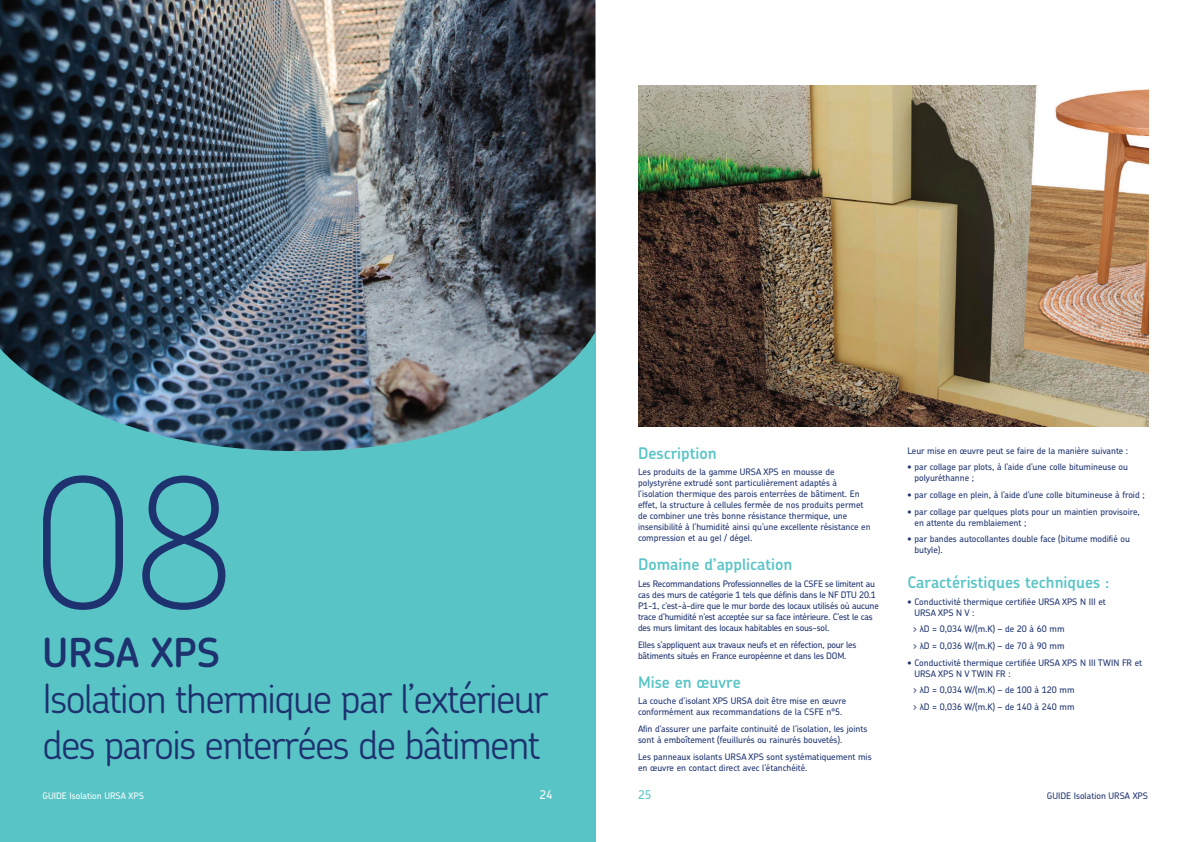
<style>
.page{position:relative;width:1191px;height:842px;background:#fff}
.page>*{position:absolute;margin:0;border:0;box-sizing:border-box;transform-origin:0 0}
.t1{font:100 180px "Chevin";color:#1d326f}
.t2{font:300 40px/46px "Chevin";letter-spacing:-.04em;color:#1d326f}
.t3{font:600 40px "Chevin";color:#1d326f}
.t4{font:600 16px "Chevin";color:#59c4c6}
.t5{font:500 12px "Chevin";color:#59c4c6}
.t6{font:500 12px "Chevin";color:#fff}
.t7{font:500 9px/11px "Chevin Pro";color:#1d326f}
.t8{font:500 9px/11px "Chevin Pro";letter-spacing:-.02em;color:#1d326f}
.t9{font:500 9px "Chevin";color:#fff}
.t10{font:500 9px "Chevin";color:#1d326f}
.s1{font-family:"Chevin"}
</style>
<div class="page">
<div style="left:0;top:163px;width:595px;height:679px;background:#59c4c6"></div>
<img style="left:0;top:0;width:595px;height:451px">
<img style="left:638px;top:85px;width:510px;height:341px">
<h1 class="t1" style="left:33px;top:428px;width:203px">08</h1>
<h2 class="t3" style="left:43px;top:627px;width:179px">URSA XPS</h2>
<h2 class="t2" style="left:43px;top:675px;width:507px">Isolation thermique par l’extérieur des parois enterrées de bâtiment</h2>
<h3 class="t4" style="left:638px;top:442px;width:80px">Description</h3>
<p class="t7" style="left:638px;top:466px;width:234px">Les produits de la gamme URSA XPS en mousse de polystyrène extrudé sont particulièrement adaptés à l’isolation thermique des parois enterrées de bâtiment. En effet, la structure à cellules fermée de nos produits permet de combiner une très bonne résistance thermique, une insensibilité à l’humidité ainsi qu’une excellente résistance en compression et au gel / dégel.</p>
<h3 class="t4" style="left:638px;top:554px;width:156px">Domaine d’application</h3>
<p class="t8" style="left:638px;top:578px;width:242px">Les Recommandations Professionnelles de la CSFE se limitent au cas des murs de catégorie 1 tels que définis dans le NF DTU 20.1<br>P1-1, c’est-à-dire que le mur borde des locaux utilisés où aucune trace d’humidité n’est acceptée sur sa face intérieure. C’est le cas des murs limitant des locaux habitables en sous-sol.</p>
<p class="t8" style="left:638px;top:639px;width:220px">Elles s’appliquent aux travaux neufs et en réfection, pour les bâtiments situés en France européenne et dans les DOM.</p>
<h3 class="t4" style="left:638px;top:671px;width:104px">Mise en œuvre</h3>
<p class="t7" style="left:638px;top:695px;width:210px">La couche d’isolant XPS URSA doit être mise en œuvre conformément aux recommandations de la CSFE n°5.</p>
<p class="t7" style="left:638px;top:723px;width:231px">Afin d’assurer une parfaite continuité de l’isolation, les joints sont à emboîtement (feuillurés ou rainurés bouvetés).</p>
<p class="t7" style="left:638px;top:751px;width:235px">Les panneaux isolants URSA XPS sont systématiquement mis en œuvre en contact direct avec l’étanchéité.</p>
<p class="t7" style="left:907px;top:445px;width:222px">Leur mise en œuvre peut se faire de la manière suivante :</p>
<p class="t7" style="left:914px;top:461px;width:215px;text-indent:-7px">• par collage par plots, à l’aide d’une colle bitumineuse ou polyuréthanne ;</p>
<p class="t7" style="left:907px;top:489px;width:239px">• par collage en plein, à l’aide d’une colle bitumineuse à froid ;</p>
<p class="t7" style="left:914px;top:506px;width:227px;text-indent:-7px">• par collage par quelques plots pour un maintien provisoire, en attente du remblaiement ;</p>
<p class="t7" style="left:914px;top:533px;width:217px;text-indent:-7px">• par bandes autocollantes double face (bitume modifié ou butyle).</p>
<h3 class="t4" style="left:907px;top:572px;width:203px">Caractéristiques techniques :</h3>
<p class="t7" style="left:914px;top:596px;width:193px;text-indent:-7px">• Conductivité thermique certifiée URSA XPS N III et<br>URSA XPS N V :</p>
<p class="t7" style="left:913px;top:621px;width:153px;line-height:16.7px"><span class="s1">&gt;</span> λD = 0,034 W/(m.K) – de 20 à 60 mm <span class="s1">&gt;</span> λD = 0,036 W/(m.K) – de 70 à 90 mm</p>
<p class="t7" style="left:914px;top:657px;width:229px;text-indent:-7px">• Conductivité thermique certifiée URSA XPS N III TWIN FR et<br>URSA XPS N V TWIN FR :</p>
<p class="t7" style="left:913px;top:682px;width:163px;line-height:16.7px"><span class="s1">&gt;</span> λD = 0,034 W/(m.K) – de 100 à 120 mm <span class="s1">&gt;</span> λD = 0,036 W/(m.K) – de 140 à 240 mm</p>
<h3 class="t6" style="left:539px;top:787px;width:15px">24</h3>
<p class="t9" style="left:43px;top:790px;width:103px">GUIDE Isolation URSA XPS</p>
<h3 class="t5" style="left:638px;top:787px;width:15px">25</h3>
<p class="t10" style="left:1046px;top:790px;width:103px">GUIDE Isolation URSA XPS</p>
</div>
